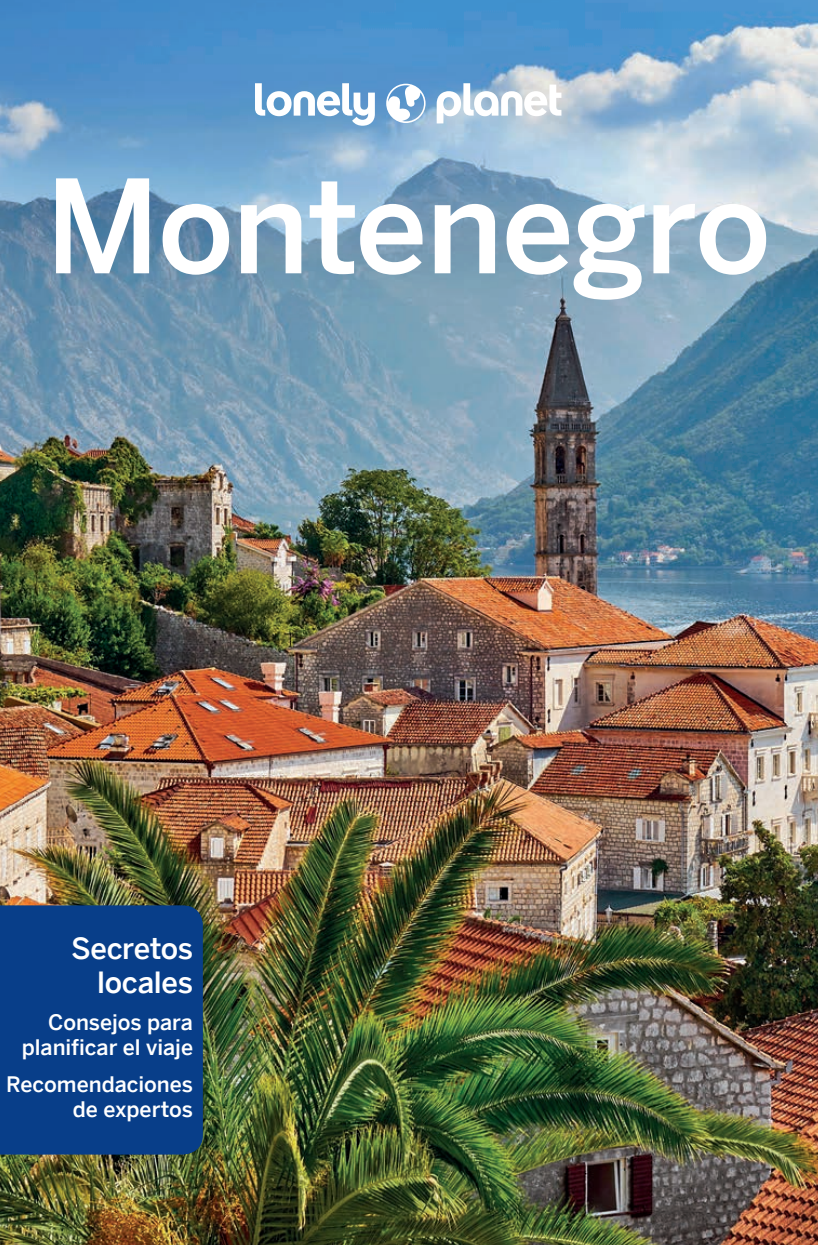
<style>
.page{position:relative;width:818px;height:1245px;background:#fff}
.page>*{position:absolute;margin:0;border:0;box-sizing:border-box;transform-origin:0 0}
.t1{font:500 128.25px "LP Benton Sans";letter-spacing:-.015em;color:#fff}
.t2{font:500 29.25px/33.8px "LP Benton Sans";letter-spacing:-.015em;color:#fff;text-align:right}
.t3{font:500 21.38px/24.8px "LP Benton Sans";color:#fff;text-align:right}
</style>
<div class="page">
<img style="left:0;top:0;width:817px;height:1245px">
<div style="left:0;top:905px;width:202px;height:249px;background:#083e89"></div>
<svg style="left:255px;top:83px;width:120px;height:43px"></svg>
<svg style="left:436px;top:83px;width:125px;height:40px"></svg>
<svg style="left:386px;top:84px;width:39px;height:39px"></svg>
<h1 class="t1" style="left:45px;top:142px;width:727px">Montenegro</h1>
<h2 class="t2" style="left:71px;top:931px;width:123px">Secretos locales</h2>
<p class="t3" style="left:22px;top:1010px;width:173px">Consejos para planificar el viaje</p>
<p class="t3" style="left:6px;top:1072px;width:188px">Recomendaciones de expertos</p>
</div>
